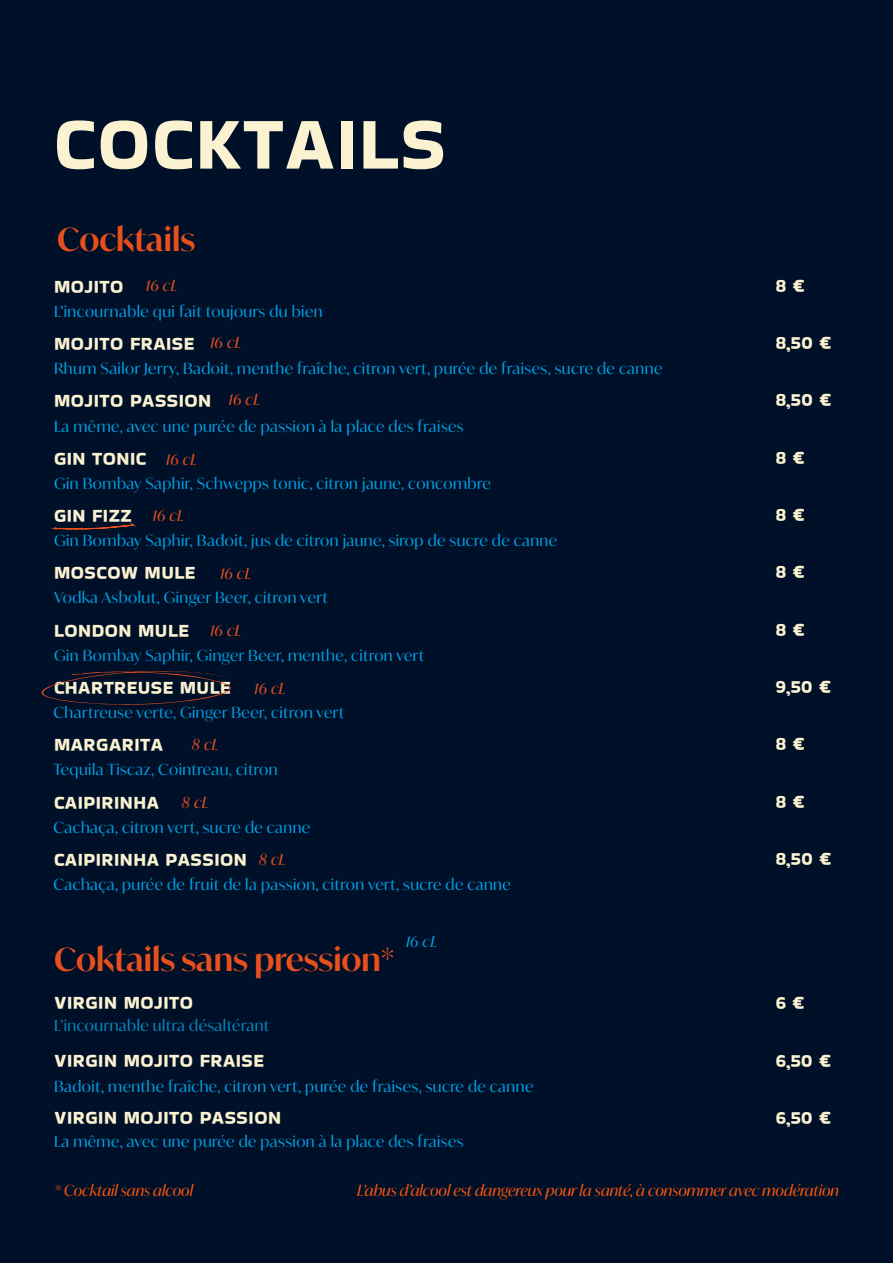
<style>
.page{position:relative;width:893px;height:1263px;background:#001028}
.page>*{position:absolute;margin:0;border:0;box-sizing:border-box;transform-origin:0 0}
.t1{font:75px "Bakbak One";letter-spacing:.025em;color:#faf2d1}
.t2{font:600 31.8px "Ivy Mode";color:#e84f1c}
.t3{font:18.9px "Bakbak One";letter-spacing:.025em;color:#faf2d1}
.t4{font:15.3px "Ivy Mode";letter-spacing:.03em;color:#009fe3}
.t5{font:italic 15.3px "Ivy Mode";color:#f5540d}
.t6{font:italic 15.3px "Ivy Mode";letter-spacing:.03em;color:#e84f1c}
.t7{font:15.3px "Ivy Mode";letter-spacing:.03em;color:#058ac2}
.t8{font:italic 15.3px "Ivy Mode";color:#009fe3}
</style>
<div class="page">
<svg style="left:53px;top:521px;width:81px;height:9px"></svg>
<svg style="left:42px;top:671px;width:189px;height:34px"></svg>
<h1 class="t1" style="left:54px;top:100px;width:394px">COCKTAILS</h1>
<h2 class="t2" style="left:57px;top:218px;width:140px">Cocktails</h2>
<p class="t3" style="left:54px;top:275px;width:71px">MOJITO</p>
<p class="t6" style="left:146px;top:275px;width:33px">16 cL</p>
<p class="t4" style="left:54px;top:301px;width:270px">L’incournable qui fait toujours du bien</p>
<p class="t3" style="left:54px;top:332px;width:142px">MOJITO FRAISE</p>
<p class="t6" style="left:210px;top:332px;width:33px">16 cL</p>
<p class="t4" style="left:54px;top:358px;width:610px">Rhum Sailor Jerry, Badoit, menthe fraîche, citron vert, purée de fraises, sucre de canne</p>
<p class="t3" style="left:54px;top:390px;width:159px">MOJITO PASSION</p>
<p class="t6" style="left:228px;top:389px;width:33px">16 cL</p>
<p class="t4" style="left:54px;top:416px;width:411px">La même, avec une purée de passion à la place des fraises</p>
<p class="t3" style="left:54px;top:447px;width:94px">GIN TONIC</p>
<p class="t6" style="left:165px;top:449px;width:33px">16 cL</p>
<p class="t4" style="left:54px;top:473px;width:438px">Gin Bombay Saphir, Schwepps tonic, citron jaune, concombre</p>
<p class="t3" style="left:54px;top:504px;width:79px">GIN FIZZ</p>
<p class="t6" style="left:152px;top:505px;width:33px">16 cL</p>
<p class="t4" style="left:54px;top:530px;width:505px">Gin Bombay Saphir, Badoit, jus de citron jaune, sirop de sucre de canne</p>
<p class="t3" style="left:54px;top:562px;width:143px">MOSCOW MULE</p>
<p class="t6" style="left:220px;top:563px;width:33px">16 cL</p>
<p class="t4" style="left:54px;top:587px;width:275px">Vodka Asbolut, Ginger Beer, citron vert</p>
<p class="t3" style="left:54px;top:619px;width:136px">LONDON MULE</p>
<p class="t6" style="left:210px;top:620px;width:33px">16 cL</p>
<p class="t4" style="left:54px;top:645px;width:372px">Gin Bombay Saphir, Ginger Beer, menthe, citron vert</p>
<p class="t3" style="left:54px;top:676px;width:178px">CHARTREUSE MULE</p>
<p class="t6" style="left:254px;top:678px;width:33px">16 cL</p>
<p class="t4" style="left:53px;top:702px;width:292px">Chartreuse verte, Ginger Beer, citron vert</p>
<p class="t3" style="left:54px;top:734px;width:111px">MARGARITA</p>
<p class="t6" style="left:192px;top:734px;width:28px">8 cL</p>
<p class="t4" style="left:53px;top:759px;width:226px">Tequila Tiscaz, Cointreau, citron</p>
<p class="t3" style="left:54px;top:791px;width:106px">CAIPIRINHA</p>
<p class="t6" style="left:182px;top:792px;width:28px">8 cL</p>
<p class="t4" style="left:53px;top:817px;width:258px">Cachaça, citron vert, sucre de canne</p>
<p class="t3" style="left:54px;top:848px;width:194px">CAIPIRINHA PASSION</p>
<p class="t6" style="left:259px;top:849px;width:28px">8 cL</p>
<p class="t4" style="left:53px;top:874px;width:459px">Cachaça, purée de fruit de la passion, citron vert, sucre de canne</p>
<h2 class="t2" style="left:54px;top:938px;width:342px">Coktails sans pression*</h2>
<p class="t3" style="left:54px;top:992px;width:141px">VIRGIN MOJITO</p>
<p class="t7" style="left:54px;top:1015px;width:217px">L’incournable ultra désaltérant</p>
<p class="t3" style="left:54px;top:1049px;width:211px">VIRGIN MOJITO FRAISE</p>
<p class="t8" style="left:405px;top:931px;width:33px">16 cL</p>
<p class="t4" style="left:54px;top:1076px;width:481px">Badoit, menthe fraîche, citron vert, purée de fraises, sucre de canne</p>
<p class="t4" style="left:54px;top:1131px;width:411px">La même, avec une purée de passion à la place des fraises</p>
<p class="t3" style="left:54px;top:1106px;width:229px">VIRGIN MOJITO PASSION</p>
<p class="t3" style="left:776px;top:274px;width:30px">8 €</p>
<p class="t3" style="left:776px;top:332px;width:57px">8,50 €</p>
<p class="t3" style="left:776px;top:389px;width:57px">8,50 €</p>
<p class="t3" style="left:776px;top:446px;width:30px">8 €</p>
<p class="t3" style="left:776px;top:503px;width:30px">8 €</p>
<p class="t3" style="left:776px;top:561px;width:30px">8 €</p>
<p class="t3" style="left:776px;top:618px;width:30px">8 €</p>
<p class="t3" style="left:776px;top:675px;width:57px">9,50 €</p>
<p class="t3" style="left:776px;top:733px;width:30px">8 €</p>
<p class="t3" style="left:776px;top:790px;width:30px">8 €</p>
<p class="t3" style="left:776px;top:847px;width:57px">8,50 €</p>
<p class="t3" style="left:776px;top:992px;width:30px">6 €</p>
<p class="t3" style="left:776px;top:1049px;width:57px">6,50 €</p>
<p class="t3" style="left:776px;top:1106px;width:57px">6,50 €</p>
<p class="t5" style="left:54px;top:1179px;width:140px">* Cocktail sans alcool</p>
<p class="t5" style="left:357px;top:1179px;width:483px">L’abus d’alcool est dangereux pour la santé, à consommer avec modération</p>
</div>
